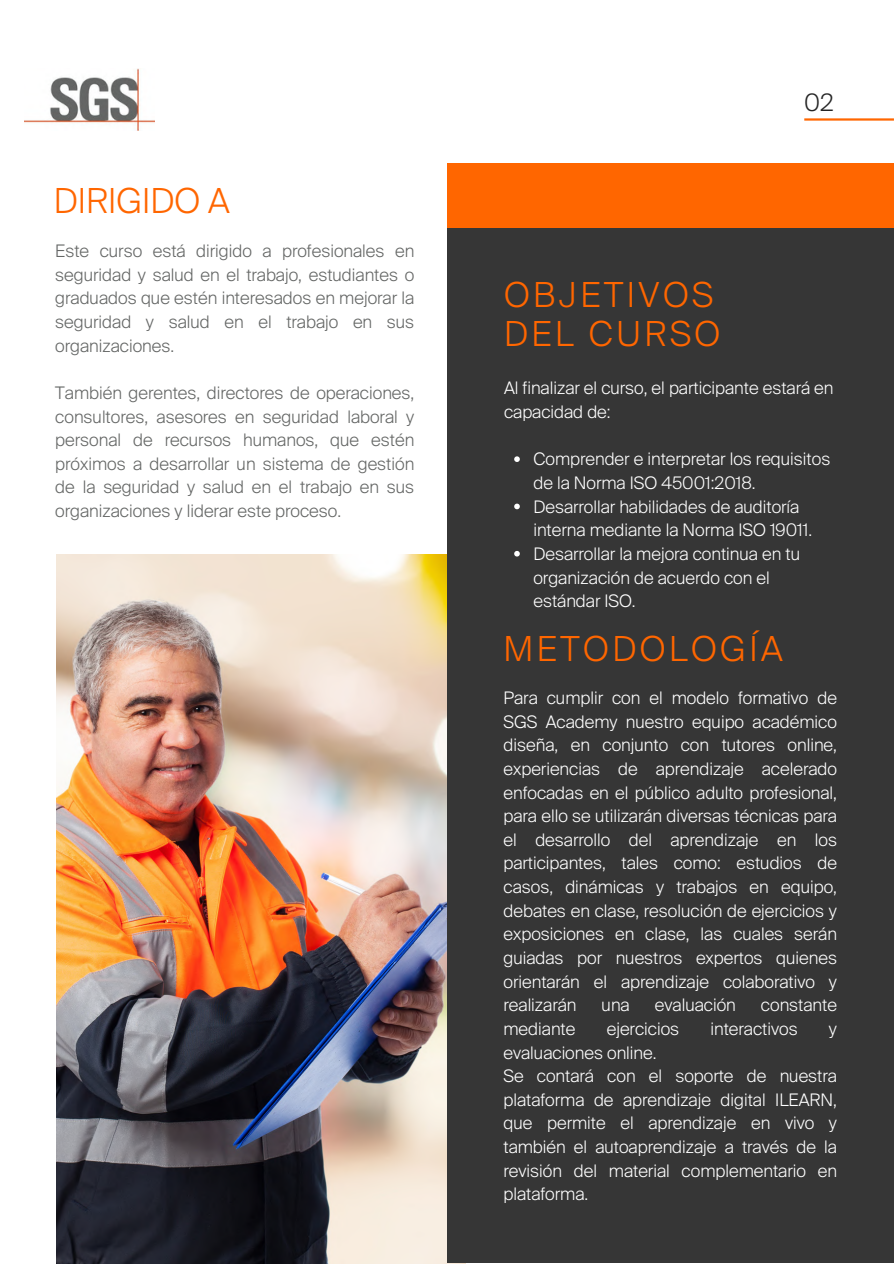
<style>
.page{position:relative;width:894px;height:1264px;background:#fff}
.page>*{position:absolute;margin:0;border:0;box-sizing:border-box;transform-origin:0 0}
.t1{font:300 34.5px/39.3px "Suisse Intl";letter-spacing:.1em;color:#f60}
.t2{font:300 34.5px "Suisse Intl";color:#f60}
.t3{font:300 24px "Suisse Intl";color:#252525}
.t4{font:300 17.25px/23.7px "Suisse Intl";color:#fff}
.t5{font:300 17.25px/23.7px "Suisse Intl";color:#646665;text-align:justify}
</style>
<div class="page">
<hr style="left:804px;top:118px;width:89px;height:3px;background:#f60">
<img style="left:57px;top:554px;width:390px;height:709px">
<div style="left:447px;top:202px;width:446px;height:1061px;background:#363636"></div>
<div style="left:446px;top:163px;width:447px;height:64px;background:#f60"></div>
<img style="left:25px;top:68px;width:129px;height:62px">
<svg style="left:514px;top:456px;width:5px;height:6px"></svg>
<svg style="left:514px;top:503px;width:5px;height:6px"></svg>
<svg style="left:514px;top:551px;width:5px;height:5px"></svg>
<h1 class="t2" style="left:54px;top:179px;width:177px">DIRIGIDO A</h1>
<h1 class="t5" style="left:55px;top:239px;width:360px">Este curso está dirigido a profesionales en seguridad y salud en el trabajo, estudiantes o graduados que estén interesados en mejorar la seguridad y salud en el trabajo en sus organizaciones.</h1>
<p class="t5" style="left:55px;top:381px;width:360px">También gerentes, directores de operaciones, consultores, asesores en seguridad laboral y personal de recursos humanos, que estén próximos a desarrollar un sistema de gestión de la seguridad y salud en el trabajo en sus organizaciones y liderar este proceso.</p>
<p class="t3" style="left:804px;top:87px;width:31px">02</p>
<p class="t1" style="left:504px;top:276px;width:218px">OBJETIVOS<br>DEL CURSO</p>
<p class="t4" style="left:504px;top:377px;width:331px">Al finalizar el curso, el participante estará en capacidad de:</p>
<p class="t4" style="left:533px;top:447px;width:298px">Comprender e interpretar los requisitos de la Norma ISO 45001:2018.</p>
<h1 class="t4" style="left:533px;top:495px;width:280px">Desarrollar habilidades de auditoría interna mediante la Norma ISO 19011.</h1>
<p class="t4" style="left:533px;top:542px;width:268px">Desarrollar la mejora continua en tu organización de acuerdo con el estándar ISO.</p>
<p class="t1" style="left:503px;top:630px;width:281px">METODOLOGÍA</p>
<p class="t4" style="left:503px;top:686px;width:335px;text-align:justify">Para cumplir con el modelo formativo de SGS Academy nuestro equipo académico diseña, en conjunto con tutores online, experiencias de aprendizaje acelerado enfocadas en el público adulto profesional, para ello se utilizarán diversas técnicas para el desarrollo del aprendizaje en los participantes, tales como: estudios de casos, dinámicas y trabajos en equipo, debates en clase, resolución de ejercicios y exposiciones en clase, las cuales serán guiadas por nuestros expertos quienes orientarán el aprendizaje colaborativo y realizarán</p>
<p class="t4" style="left:601px;top:993px;width:30px">una</p>
<p class="t4" style="left:654px;top:993px;width:82px">evaluación</p>
<p class="t4" style="left:760px;top:993px;width:77px">constante</p>
<p class="t4" style="left:503px;top:1017px;width:73px">mediante</p>
<p class="t4" style="left:606px;top:1017px;width:74px">ejercicios</p>
<p class="t4" style="left:710px;top:1017px;width:89px">interactivos</p>
<p class="t4" style="left:828px;top:1017px;width:10px">y</p>
<p class="t4" style="left:503px;top:1040px;width:154px">evaluaciones online.</p>
<p class="t4" style="left:503px;top:1064px;width:335px;text-align:justify">Se contará con el soporte de nuestra plataforma de aprendizaje digital ILEARN, que permite el aprendizaje en vivo y también el autoaprendizaje a través de la revisión del material complementario en plataforma.</p>
</div>
